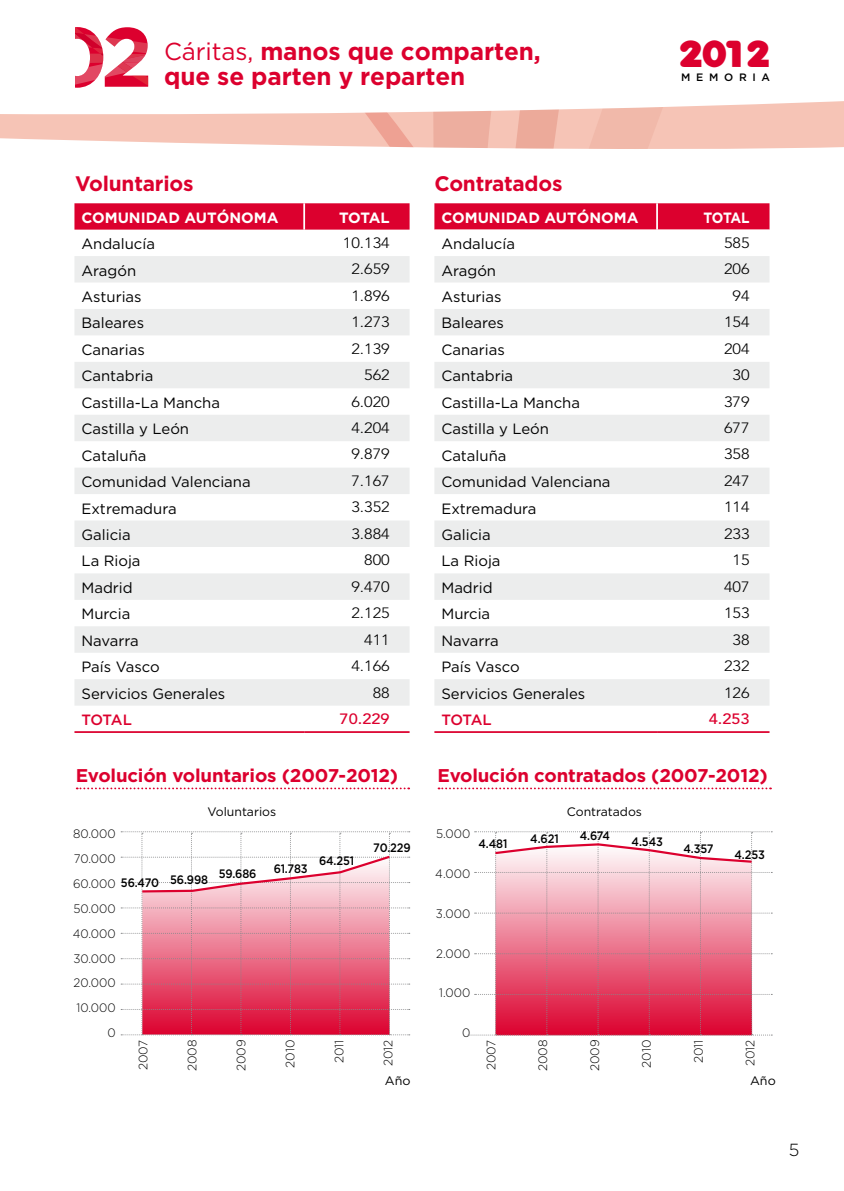
<style>
.page{position:relative;width:844px;height:1191px;background:#fff}
.page>*{position:absolute;margin:0;border:0;box-sizing:border-box;transform-origin:0 0}
.t1{font:800 36.57px "Folks";color:#dc002e}
.t2{font:700 24.5px/24.5px "Gotham";letter-spacing:-.005em;color:#dc002e}
.t3{font:700 21px "Gotham";letter-spacing:-.01em;color:#dc002e}
.t4{font:700 18.38px "Gotham";letter-spacing:-.01em;color:#dc002e}
.t5{font:300 17.5px "Gotham";color:#000}
.t6{font:14.88px "Gotham";color:#000}
.t7{font:300 14.88px "Avenir";color:#000;scale:1.1 1}
.t8{font:700 14.88px "Gotham";letter-spacing:-.01em;color:#fff}
.t9{font:500 14.88px "Avenir";color:#dc002e;scale:1.1 1}
.t10{font:500 14.88px "Gotham";letter-spacing:.055em;color:#dc002e}
.t11{font:700 14.88px "Gotham";letter-spacing:-.01em;color:#fff;scale:.92 1}
.t12{font:300 12.25px/24.8px "Gotham";color:#000;text-align:right;scale:.95 1}
.t13{font:500 12.25px "Gotham";letter-spacing:-.01em;color:#000;scale:.9 1}
.t14{font:300 12.25px "Gotham";color:#000}
.t15{font:12.25px "Gotham";color:#000}
.t16{font:500 10.67px "Gotham";color:#000}
.s1{font-weight:400}
</style>
<div class="page">
<svg style="left:75px;top:27px;width:73px;height:61px"></svg>
<svg style="left:0;top:101px;width:843px;height:48px;fill:#f6c4b6"></svg>
<svg style="left:292px;top:101px;width:383px;height:48px"></svg>
<svg style="left:74px;top:203px;width:335px;height:27px;background:#dc0633"></svg>
<svg style="left:74px;top:256px;width:335px;height:449px;fill:#eceded"></svg>
<hr style="left:303px;top:203px;width:2px;height:27px;background:#fff">
<hr style="left:74px;top:731px;width:230px;height:2px;background:#dc002e">
<hr style="left:304px;top:731px;width:105px;height:2px;background:#dc002e">
<svg style="left:434px;top:256px;width:335px;height:449px;fill:#eceded"></svg>
<svg style="left:434px;top:203px;width:335px;height:27px;background:#dd0a36"></svg>
<hr style="left:434px;top:731px;width:223px;height:2px;background:#dc002e">
<hr style="left:657px;top:731px;width:112px;height:2px;background:#dc002e">
<div style="left:16px;top:5px;width:58px;height:97px;background:#fff"></div>
<svg style="left:77px;top:787px;width:332px;height:2px"></svg>
<svg style="left:121px;top:831px;width:288px;height:204px"></svg>
<svg style="left:468px;top:831px;width:304px;height:204px"></svg>
<svg style="left:438px;top:787px;width:332px;height:2px"></svg>
<h2 class="t2" style="left:164px;top:38px;width:378px"><span class="s1">Cáritas,</span> manos que comparten, que se parten y reparten</h2>
<h1 class="t1" style="left:678px;top:31px;width:92px">2012</h1>
<p class="t16" style="left:681px;top:71px;width:90px">MEM ORIA</p>
<h3 class="t3" style="left:75px;top:172px;width:120px">Voluntarios</h3>
<h3 class="t3" style="left:434px;top:172px;width:130px">Contratados</h3>
<p class="t8" style="left:81px;top:209px;width:198px">Comunidad Autónoma</p>
<p class="t8" style="left:339px;top:209px;width:47px">Total</p>
<p class="t6" style="left:81px;top:235px;width:75px">Andalucía</p>
<p class="t7" style="left:343px;top:234px;width:44px">10.134</p>
<p class="t6" style="left:81px;top:262px;width:56px">Aragón</p>
<p class="t7" style="left:351px;top:260px;width:36px">2.659</p>
<p class="t6" style="left:81px;top:288px;width:62px">Asturias</p>
<p class="t7" style="left:351px;top:287px;width:36px">1.896</p>
<p class="t6" style="left:81px;top:315px;width:64px">Baleares</p>
<p class="t7" style="left:351px;top:313px;width:36px">1.273</p>
<p class="t6" style="left:81px;top:341px;width:65px">Canarias</p>
<p class="t7" style="left:351px;top:340px;width:36px">2.139</p>
<p class="t6" style="left:81px;top:368px;width:73px">Cantabria</p>
<p class="t7" style="left:364px;top:366px;width:25px">562</p>
<p class="t6" style="left:81px;top:394px;width:140px">Castilla-La Mancha</p>
<p class="t7" style="left:351px;top:393px;width:36px">6.020</p>
<p class="t6" style="left:81px;top:421px;width:109px">Castilla y León</p>
<p class="t7" style="left:351px;top:419px;width:36px">4.204</p>
<p class="t6" style="left:81px;top:447px;width:66px">Cataluña</p>
<p class="t7" style="left:351px;top:445px;width:36px">9.879</p>
<p class="t6" style="left:81px;top:473px;width:171px">Comunidad Valenciana</p>
<p class="t7" style="left:351px;top:472px;width:36px">7.167</p>
<p class="t6" style="left:81px;top:500px;width:97px">Extremadura</p>
<p class="t7" style="left:351px;top:498px;width:36px">3.352</p>
<p class="t6" style="left:81px;top:526px;width:51px">Galicia</p>
<p class="t7" style="left:351px;top:525px;width:36px">3.884</p>
<p class="t6" style="left:81px;top:553px;width:61px">La Rioja</p>
<p class="t7" style="left:364px;top:551px;width:25px">800</p>
<p class="t6" style="left:81px;top:579px;width:53px">Madrid</p>
<p class="t7" style="left:351px;top:578px;width:36px">9.470</p>
<p class="t6" style="left:81px;top:606px;width:50px">Murcia</p>
<p class="t7" style="left:351px;top:604px;width:36px">2.125</p>
<p class="t6" style="left:81px;top:632px;width:59px">Navarra</p>
<p class="t7" style="left:364px;top:631px;width:25px">411</p>
<p class="t6" style="left:81px;top:658px;width:80px">País Vasco</p>
<p class="t7" style="left:351px;top:657px;width:36px">4.166</p>
<p class="t6" style="left:81px;top:685px;width:145px">Servicios Generales</p>
<p class="t7" style="left:372px;top:683px;width:17px">88</p>
<p class="t10" style="left:81px;top:711px;width:47px">TOTAL</p>
<p class="t9" style="left:339px;top:710px;width:47px">70.229</p>
<p class="t4" style="left:76px;top:765px;width:324px">Evolución voluntarios (2007-2012)</p>
<p class="t15" style="left:207px;top:805px;width:70px">Voluntarios</p>
<p class="t12" style="left:73px;top:821px;width:47px">80.000<br>70.000<br>60.000<br>50.000<br>40.000<br>30.000<br>20.000<br>10.000<br>0</p>
<p class="t13" style="left:121px;top:874px;width:98px">56.470 56.998</p>
<p class="t13" style="left:219px;top:867px;width:43px">59.686</p>
<p class="t13" style="left:274px;top:861px;width:39px">61.783</p>
<p class="t13" style="left:319px;top:854px;width:41px">64.251</p>
<p class="t13" style="left:373px;top:840px;width:43px">70.229</p>
<p class="t14" style="left:136px;top:1070px;width:32px;rotate:-90deg">2007</p>
<p class="t14" style="left:185px;top:1071px;width:33px;rotate:-90deg">2008</p>
<p class="t14" style="left:234px;top:1071px;width:33px;rotate:-90deg">2009</p>
<p class="t14" style="left:283px;top:1067px;width:30px;rotate:-90deg">2010</p>
<p class="t14" style="left:332px;top:1063px;width:25px;rotate:-90deg">2011</p>
<p class="t14" style="left:381px;top:1066px;width:28px;rotate:-90deg">2012</p>
<p class="t15" style="left:385px;top:1073px;width:27px">Año</p>
<p class="t8" style="left:441px;top:209px;width:198px">Comunidad Autónoma</p>
<p class="t11" style="left:703px;top:209px;width:12px">TOTA</p>
<p class="t11" style="left:741px;top:209px;width:11px">L</p>
<p class="t6" style="left:441px;top:235px;width:75px">Andalucía</p>
<p class="t7" style="left:724px;top:234px;width:25px">585</p>
<p class="t6" style="left:441px;top:262px;width:56px">Aragón</p>
<p class="t7" style="left:724px;top:260px;width:25px">206</p>
<p class="t6" style="left:441px;top:288px;width:62px">Asturias</p>
<p class="t7" style="left:732px;top:287px;width:17px">94</p>
<p class="t6" style="left:441px;top:315px;width:64px">Baleares</p>
<p class="t7" style="left:724px;top:313px;width:25px">154</p>
<p class="t6" style="left:441px;top:341px;width:65px">Canarias</p>
<p class="t7" style="left:724px;top:340px;width:25px">204</p>
<p class="t6" style="left:441px;top:368px;width:73px">Cantabria</p>
<p class="t7" style="left:732px;top:366px;width:17px">30</p>
<p class="t6" style="left:441px;top:394px;width:140px">Castilla-La Mancha</p>
<p class="t7" style="left:724px;top:393px;width:25px">379</p>
<p class="t6" style="left:441px;top:421px;width:109px">Castilla y León</p>
<p class="t7" style="left:724px;top:419px;width:25px">677</p>
<p class="t6" style="left:441px;top:447px;width:66px">Cataluña</p>
<p class="t7" style="left:724px;top:445px;width:25px">358</p>
<p class="t6" style="left:441px;top:473px;width:171px">Comunidad Valenciana</p>
<p class="t7" style="left:724px;top:472px;width:25px">247</p>
<p class="t6" style="left:441px;top:500px;width:97px">Extremadura</p>
<p class="t7" style="left:724px;top:498px;width:25px">114</p>
<p class="t6" style="left:441px;top:526px;width:51px">Galicia</p>
<p class="t7" style="left:724px;top:525px;width:25px">233</p>
<p class="t6" style="left:441px;top:553px;width:61px">La Rioja</p>
<p class="t7" style="left:732px;top:551px;width:17px">15</p>
<p class="t6" style="left:441px;top:579px;width:53px">Madrid</p>
<p class="t7" style="left:724px;top:578px;width:25px">407</p>
<p class="t6" style="left:441px;top:606px;width:50px">Murcia</p>
<p class="t7" style="left:724px;top:604px;width:25px">153</p>
<p class="t6" style="left:441px;top:632px;width:59px">Navarra</p>
<p class="t7" style="left:732px;top:631px;width:17px">38</p>
<p class="t6" style="left:441px;top:658px;width:80px">País Vasco</p>
<p class="t7" style="left:724px;top:657px;width:25px">232</p>
<p class="t6" style="left:441px;top:685px;width:145px">Servicios Generales</p>
<p class="t7" style="left:724px;top:683px;width:25px">126</p>
<p class="t10" style="left:441px;top:711px;width:47px">TOTAL</p>
<p class="t9" style="left:708px;top:710px;width:39px">4.253</p>
<p class="t4" style="left:437px;top:765px;width:331px">Evolución contratados (2007-2012)</p>
<p class="t12" style="left:436px;top:821px;width:38px">5.000</p>
<p class="t12" style="left:435px;top:861px;width:38px">4.000</p>
<p class="t12" style="left:436px;top:901px;width:38px">3.000</p>
<p class="t12" style="left:436px;top:940px;width:37px">2.000</p>
<p class="t12" style="left:439px;top:980px;width:34px">1.000</p>
<p class="t12" style="left:462px;top:1020px;width:10px">0</p>
<p class="t13" style="left:478px;top:837px;width:34px">4.481</p>
<p class="t15" style="left:566px;top:805px;width:77px">Contratados</p>
<p class="t13" style="left:530px;top:831px;width:33px">4.621</p>
<p class="t13" style="left:579px;top:829px;width:35px">4.674</p>
<p class="t13" style="left:631px;top:834px;width:36px">4.543</p>
<p class="t13" style="left:683px;top:842px;width:35px">4.357</p>
<p class="t13" style="left:734px;top:847px;width:35px">4.253</p>
<p class="t14" style="left:484px;top:1070px;width:32px;rotate:-90deg">2007</p>
<p class="t14" style="left:536px;top:1071px;width:33px;rotate:-90deg">2008</p>
<p class="t14" style="left:588px;top:1071px;width:33px;rotate:-90deg">2009</p>
<p class="t14" style="left:639px;top:1067px;width:30px;rotate:-90deg">2010</p>
<p class="t14" style="left:691px;top:1063px;width:25px;rotate:-90deg">2011</p>
<p class="t14" style="left:743px;top:1066px;width:28px;rotate:-90deg">2012</p>
<p class="t15" style="left:749px;top:1073px;width:27px">Año</p>
<p class="t5" style="left:788px;top:1140px;width:12px">5</p>
</div>
